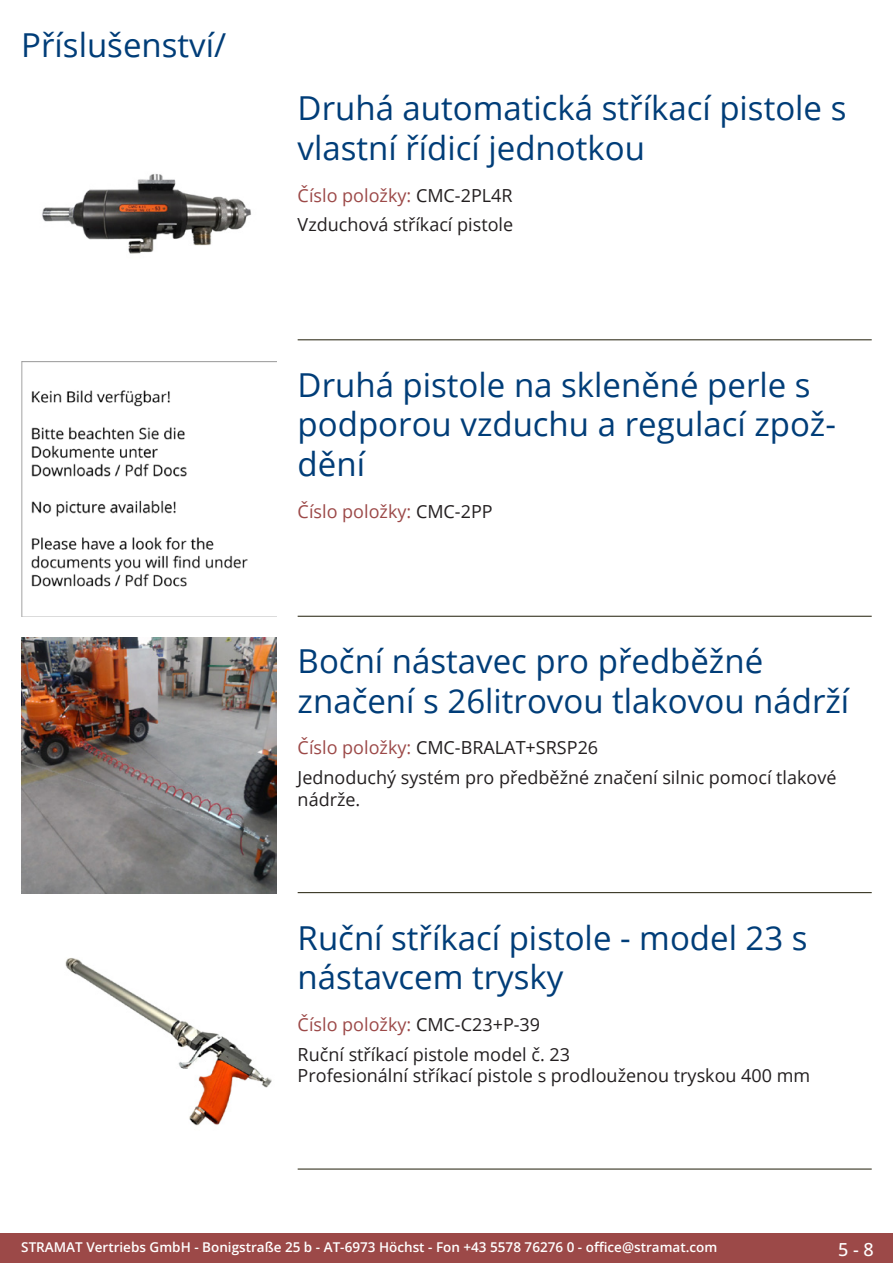
<style>
.page{position:relative;width:893px;height:1263px;background:#fff}
.page>*{position:absolute;margin:0;border:0;box-sizing:border-box;transform-origin:0 0}
.Produkttitel{font:33px/39.6px "Open Sans";color:#003d78}
.RastTitel{font:33px "Open Sans";color:#003d78}
.Beschreibung_Text{font:18px/21.6px "Open Sans";color:#231f20}
.TechDaten_Überschrif{font:18px "Open Sans";color:#9c4948}
.TechDaten_Überschrif-2{font:18px "Open Sans";color:#231f20}
.t1{font:500 18px "Open Sans";color:#fff}
.t2{font:600 13.5px "Open Sans";color:#fff}
.s1{color:#231f20}
.s2{color:#9c4948}
</style>
<div class="page">
<div style="left:0;top:1233px;width:893px;height:30px;background:#9c4948"></div>
<hr style="left:298px;top:340px;width:574px;height:1px;background:#201d08">
<hr style="left:298px;top:616px;width:574px;height:1px;background:#201d08">
<hr style="left:298px;top:892px;width:574px;height:1px;background:#201d08">
<hr style="left:298px;top:1169px;width:574px;height:1px;background:#201d08">
<img style="left:42px;top:174px;width:209px;height:80px">
<img style="left:21px;top:361px;width:255px;height:256px">
<img style="left:21px;top:638px;width:255px;height:255px">
<img style="left:65px;top:958px;width:207px;height:168px">
<p class="RastTitel" style="left:21px;top:22px;width:206px">Příslušenství/</p>
<p class="Produkttitel" style="left:298px;top:88px;width:550px">Druhá automatická stříkací pistole s vlastní řídicí jednotkou</p>
<p class="TechDaten_Überschrif" style="left:298px;top:183px;width:216px">Číslo položky: <span class="s1">CMC-2PL4R</span></p>
<p class="Beschreibung_Text" style="left:298px;top:214px;width:217px">Vzduchová stříkací pistole</p>
<p class="Produkttitel" style="left:298px;top:364px;width:537px">Druhá pistole na skleněné perle s podporou vzduchu a regulací zpož&shy;dění</p>
<p class="TechDaten_Überschrif" style="left:298px;top:499px;width:197px">Číslo položky: <span class="s1">CMC-2PP</span></p>
<p class="Produkttitel" style="left:298px;top:640px;width:553px">Boční nástavec pro předběžné značení s 26litrovou tlakovou nádrží</p>
<p class="TechDaten_Überschrif-2" style="left:298px;top:735px;width:302px"><span class="s2">Číslo položky:</span> CMC-BRALAT+SRSP26</p>
<p class="Beschreibung_Text" style="left:298px;top:766px;width:540px">Jednoduchý systém pro předběžné značení silnic pomocí tlakové nádrže.</p>
<p class="Produkttitel" style="left:298px;top:917px;width:511px">Ruční stříkací pistole - model 23 s nástavcem trysky</p>
<p class="TechDaten_Überschrif" style="left:298px;top:1012px;width:244px">Číslo položky: <span class="s1">CMC-C23+P-39</span></p>
<p class="Beschreibung_Text" style="left:298px;top:1043px;width:514px">Ruční stříkací pistole model č. 23<br>Profesionální stříkací pistole s prodlouženou tryskou 400 mm</p>
<p class="t2" style="left:21px;top:1238px;width:698px">STRAMAT Vertriebs GmbH - Bonigstraße 25 b - AT-6973 Höchst - Fon +43 5578 76276 0 - office@stramat.com</p>
<p class="t1" style="left:838px;top:1237px;width:37px">5 - 8</p>
</div>
